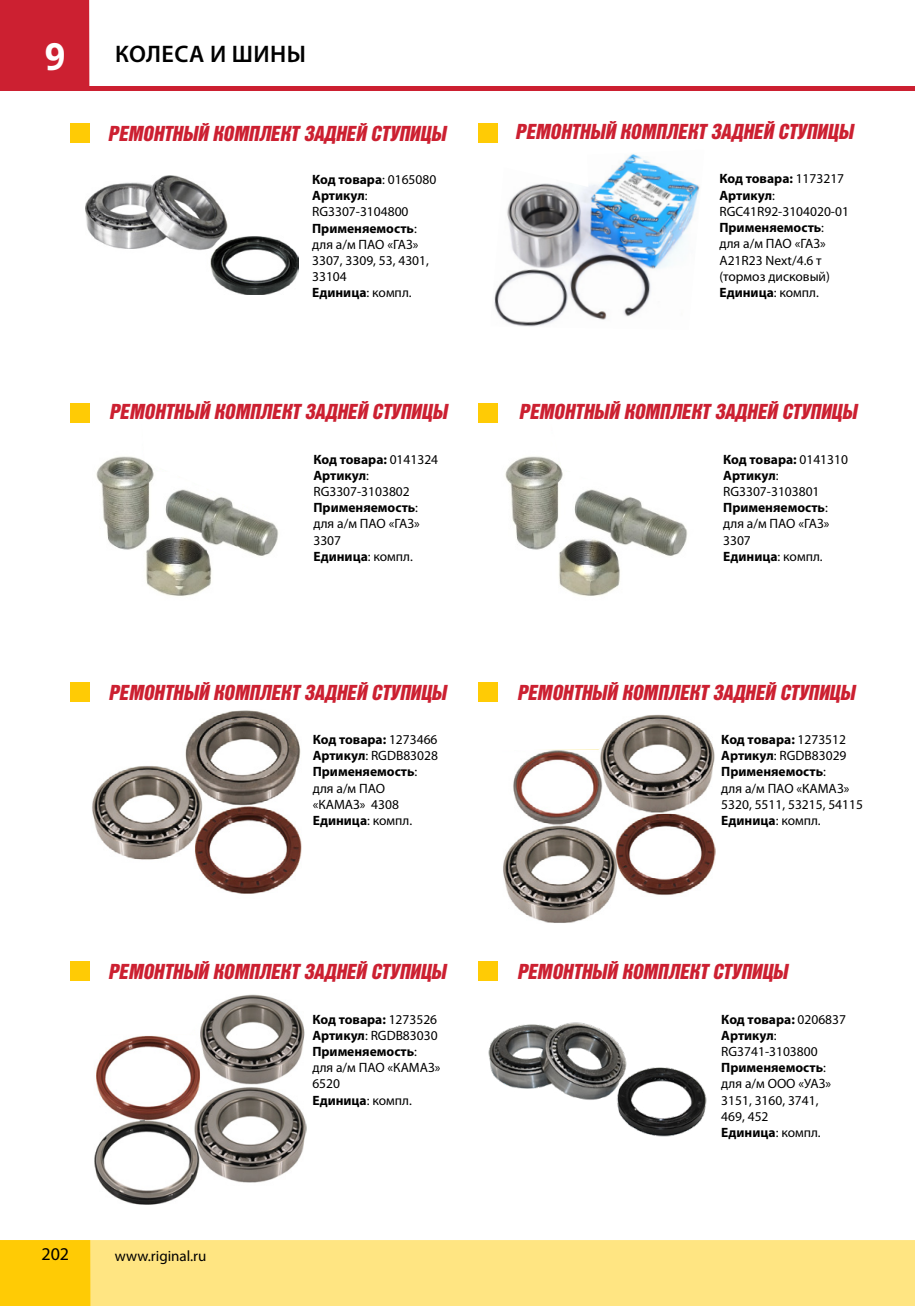
<style>
.page{position:relative;width:915px;height:1306px;background:#fff}
.page>*{position:absolute;margin:0;border:0;box-sizing:border-box;transform-origin:0 0}
.t1{font:700 37.5px "Noto Sans";color:#fff}
.t2{font:600 24px "Myriad Pro";letter-spacing:.02em;color:#000}
.t3{font:italic 21px "Bastion Kontrast";color:#cc2031}
.t4{font:18px "Myriad Pro";color:#000}
.t5{font:15px "Myriad Pro";color:#000}
.t6{font:13.5px/16.2px "Myriad Pro";color:#000}
.s1{font-weight:700}
</style>
<div class="page">
<img style="left:92px;top:710px;width:210px;height:184px">
<img style="left:503px;top:714px;width:212px;height:209px">
<img style="left:94px;top:994px;width:213px;height:210px">
<img style="left:488px;top:1022px;width:219px;height:115px">
<img style="left:85px;top:175px;width:213px;height:120px">
<img style="left:494px;top:154px;width:206px;height:173px">
<img style="left:505px;top:456px;width:183px;height:140px">
<img style="left:96px;top:456px;width:183px;height:140px">
<div style="left:90px;top:1240px;width:824px;height:65px;background:#ffe582"></div>
<hr style="left:0;top:86px;width:914px;height:4px;background:#cc2031">
<div style="left:0;top:1240px;width:90px;height:65px;background:#ffcb05"></div>
<div style="left:0;top:0;width:89px;height:86px;background:#cc2031"></div>
<div style="left:70px;top:403px;width:19px;height:19px;background:#ffcb05"></div>
<div style="left:70px;top:682px;width:19px;height:20px;background:#ffcb05"></div>
<div style="left:70px;top:961px;width:19px;height:19px;background:#ffcb05"></div>
<div style="left:478px;top:123px;width:19px;height:19px;background:#ffcb05"></div>
<div style="left:70px;top:123px;width:19px;height:19px;background:#ffcb05"></div>
<div style="left:478px;top:403px;width:19px;height:19px;background:#ffcb05"></div>
<div style="left:478px;top:682px;width:19px;height:20px;background:#ffcb05"></div>
<div style="left:478px;top:961px;width:19px;height:19px;background:#ffcb05"></div>
<h1 class="t1" style="left:45px;top:30px;width:22px">9</h1>
<h2 class="t2" style="left:115px;top:41px;width:192px">КОЛЕСА И ШИНЫ</h2>
<h3 class="t3" style="left:108px;top:123px;width:339px">РЕМОНТНЫЙ КОМПЛЕКТ ЗАДНЕЙ СТУПИЦЫ</h3>
<p class="t6" style="left:312px;top:172px;width:126px"><span class="s1">Код товара</span>: 0165080<br><span class="s1">Артикул</span>:<br>RG3307-3104800<br><span class="s1">Применяемость</span>: для а/м ПАО «ГАЗ»<br>3307, 3309, 53, 4301,<br>33104<br><span class="s1">Единица</span>: компл.</p>
<h3 class="t3" style="left:515px;top:121px;width:339px">РЕМОНТНЫЙ КОМПЛЕКТ ЗАДНЕЙ СТУПИЦЫ</h3>
<p class="t6" style="left:719px;top:171px;width:131px"><span class="s1">Код товара:</span> 1173217<br><span class="s1">Артикул</span>:<br>RGC41R92-3104020-01<br><span class="s1">Применяемость</span>:<br>для а/м ПАО «ГАЗ»<br>A21R23 Next/4.6 т (тормоз дисковый)<br><span class="s1">Единица</span>: компл.</p>
<h3 class="t3" style="left:109px;top:401px;width:339px">РЕМОНТНЫЙ КОМПЛЕКТ ЗАДНЕЙ СТУПИЦЫ</h3>
<h3 class="t3" style="left:518px;top:401px;width:339px">РЕМОНТНЫЙ КОМПЛЕКТ ЗАДНЕЙ СТУПИЦЫ</h3>
<p class="t6" style="left:313px;top:451px;width:126px"><span class="s1">Код товара:</span> 0141324<br><span class="s1">Артикул</span>:<br>RG3307-3103802<br><span class="s1">Применяемость</span>: для а/м ПАО «ГАЗ»<br>3307<br><span class="s1">Единица</span>: компл.</p>
<p class="t6" style="left:723px;top:451px;width:126px"><span class="s1">Код товара:</span> 0141310<br><span class="s1">Артикул</span>:<br>RG3307-3103801<br><span class="s1">Применяемость</span>: для а/м ПАО «ГАЗ»<br>3307<br><span class="s1">Единица</span>: компл.</p>
<h3 class="t3" style="left:108px;top:681px;width:339px">РЕМОНТНЫЙ КОМПЛЕКТ ЗАДНЕЙ СТУПИЦЫ</h3>
<h3 class="t3" style="left:517px;top:681px;width:339px">РЕМОНТНЫЙ КОМПЛЕКТ ЗАДНЕЙ СТУПИЦЫ</h3>
<p class="t6" style="left:312px;top:731px;width:127px"><span class="s1">Код товара:</span> 1273466<br><span class="s1">Артикул</span>: RGDB83028<br><span class="s1">Применяемость</span>: для а/м ПАО «КАМАЗ» 4308<br><span class="s1">Единица</span>: компл.</p>
<p class="t6" style="left:721px;top:731px;width:143px"><span class="s1">Код товара:</span> 1273512<br><span class="s1">Артикул</span>: RGDB83029<br><span class="s1">Применяемость</span>:<br>для а/м ПАО «КАМАЗ»<br>5320, 5511, 53215, 54115<br><span class="s1">Единица</span>: компл.</p>
<h3 class="t3" style="left:108px;top:961px;width:339px">РЕМОНТНЫЙ КОМПЛЕКТ ЗАДНЕЙ СТУПИЦЫ</h3>
<h3 class="t3" style="left:517px;top:961px;width:272px">РЕМОНТНЫЙ КОМПЛЕКТ СТУПИЦЫ</h3>
<p class="t6" style="left:721px;top:1011px;width:126px"><span class="s1">Код товара:</span> 0206837<br><span class="s1">Артикул</span>:<br>RG3741-3103800<br><span class="s1">Применяемость</span>: для а/м ООО «УАЗ»<br>3151, 3160, 3741,<br>469, 452<br><span class="s1">Единица</span>: компл.</p>
<p class="t6" style="left:312px;top:1011px;width:129px"><span class="s1">Код товара:</span> 1273526<br><span class="s1">Артикул</span>: RGDB83030<br><span class="s1">Применяемость</span>: для а/м ПАО «КАМАЗ»<br>6520<br><span class="s1">Единица</span>: компл.</p>
<h3 class="t4" style="left:41px;top:1244px;width:29px">202</h3>
<p class="t5" style="left:115px;top:1247px;width:93px">www.riginal.ru</p>
</div>
